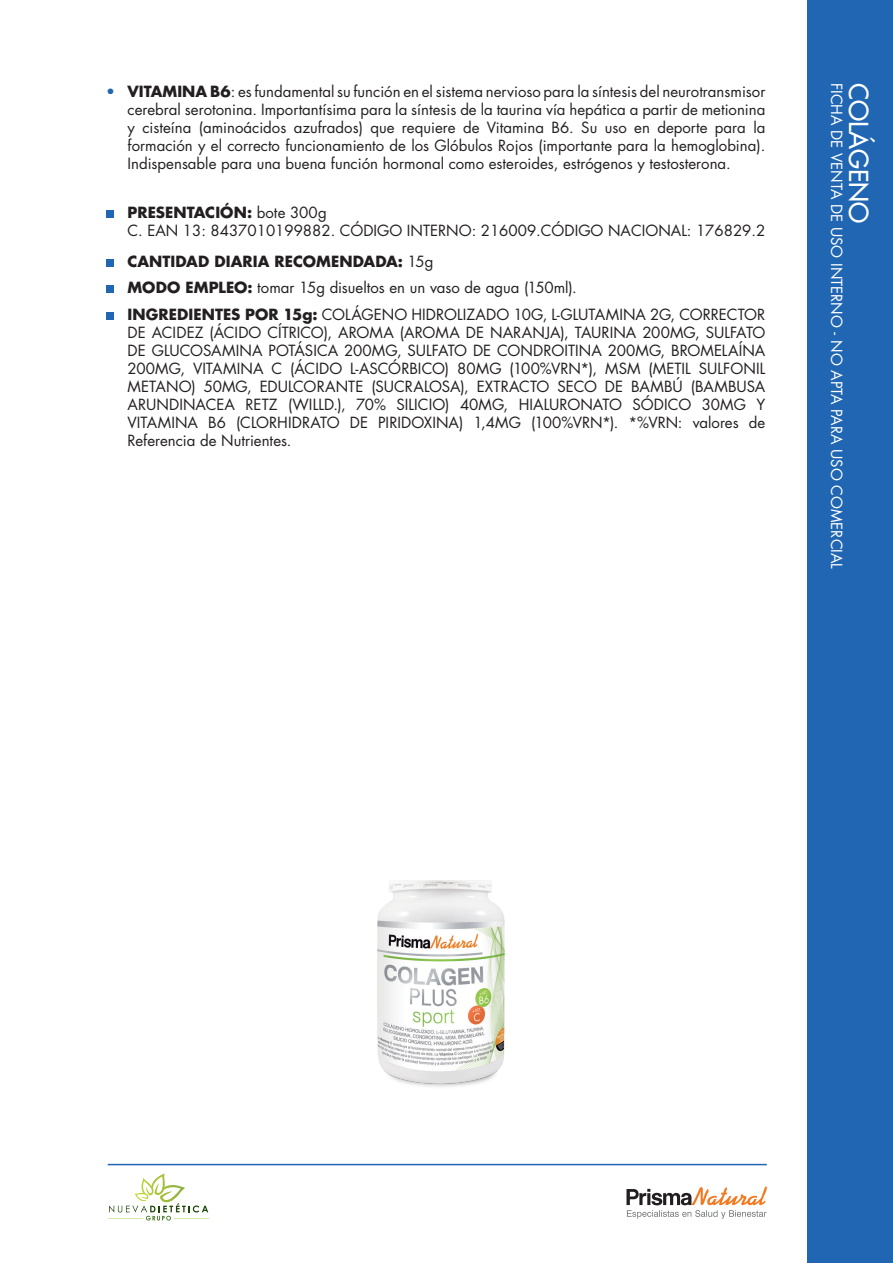
<style>
.page{position:relative;width:893px;height:1263px;background:#fff}
.page>*{position:absolute;margin:0;border:0;box-sizing:border-box;transform-origin:0 0}
.t1{font:25.5px "Futura LT";color:#fff}
.t2{font:15px/18px "Futura LT";color:#231f20;text-align:justify}
.t3{font:15px "Futura LT";color:#fff}
.s1{color:#2066b2}
.s2{font-weight:700}
</style>
<div class="page">
<svg style="left:626px;top:1186px;width:141px;height:33px"></svg>
<img style="left:135px;top:1173px;width:50px;height:30px">
<hr style="left:174px;top:1218px;width:35px;height:1px;background:#99ca3b">
<hr style="left:108px;top:1218px;width:35px;height:1px;background:#99ca3b">
<svg style="left:109px;top:1203px;width:99px;height:17px"></svg>
<div style="left:808px;top:0;width:85px;height:1263px;background:#2066b2"></div>
<div style="left:106px;top:210px;width:8px;height:8px;background:#2066b2"></div>
<div style="left:106px;top:259px;width:8px;height:8px;background:#2066b2"></div>
<div style="left:106px;top:286px;width:8px;height:7px;background:#2066b2"></div>
<div style="left:106px;top:312px;width:8px;height:8px;background:#2066b2"></div>
<img style="left:377px;top:880px;width:128px;height:207px">
<hr style="left:108px;top:1164px;width:659px;height:1px;background:#2066b2">
<p class="t2" style="left:128px;top:83px;width:639px;text-indent:-21px"><span class="s1">•</span> <span class="s2">VITAMINA B6</span>: es fundamental su función en el sistema nervioso para la síntesis del neurotransmisor cerebral serotonina. Importantísima para la síntesis de la taurina vía hepática a partir de metionina y cisteína (aminoácidos azufrados) que requiere de Vitamina B6. Su uso en deporte para la formación y el correcto funcionamiento de los Glóbulos Rojos (importante para la hemoglobina).<br>Indispensable para una buena función hormonal como esteroides, estrógenos y testosterona.</p>
<p class="t2" style="left:128px;top:203px;width:639px"><span class="s2">PRESENTACIÓN:</span> bote 300g<br>C. EAN 13: 8437010199882. CÓDIGO INTERNO: 216009.CÓDIGO NACIONAL: 176829.2</p>
<p class="t2" style="left:128px;top:248px;width:639px;line-height:26.5px;text-align:left"><span class="s2">CANTIDAD DIARIA RECOMENDADA:</span> 15g<br><span class="s2">MODO EMPLEO:</span> tomar 15g disueltos en un vaso de agua (150ml).<br><span class="s2">INGREDIENTES POR 15g:</span> COLÁGENO HIDROLIZADO 10G, L-GLUTAMINA 2G, CORRECTOR</p>
<p class="t2" style="left:128px;top:323px;width:639px">DE ACIDEZ (ÁCIDO CÍTRICO), AROMA (AROMA DE NARANJA), TAURINA 200MG, SULFATO DE GLUCOSAMINA POTÁSICA 200MG, SULFATO DE CONDROITINA 200MG, BROMELAÍNA 200MG, VITAMINA C (ÁCIDO L-ASCÓRBICO) 80MG (100%VRN*), MSM (METIL SULFONIL METANO) 50MG, EDULCORANTE (SUCRALOSA), EXTRACTO SECO DE BAMBÚ (BAMBUSA ARUNDINACEA RETZ (WILLD.), 70% SILICIO) 40MG, HIALURONATO SÓDICO 30MG Y VITAMINA B6 (CLORHIDRATO DE PIRIDOXINA) 1,4MG (100%VRN*). *%VRN: valores de Referencia de Nutrientes.</p>
<p class="t3" style="left:846px;top:83px;width:488px;rotate:90deg">FICHA DE VENTA DE USO INTERNO - NO APTA PARA USO COMERCIAL</p>
<h1 class="t1" style="left:875px;top:83px;width:142px;rotate:90deg">COLÁGENO</h1>
</div>
